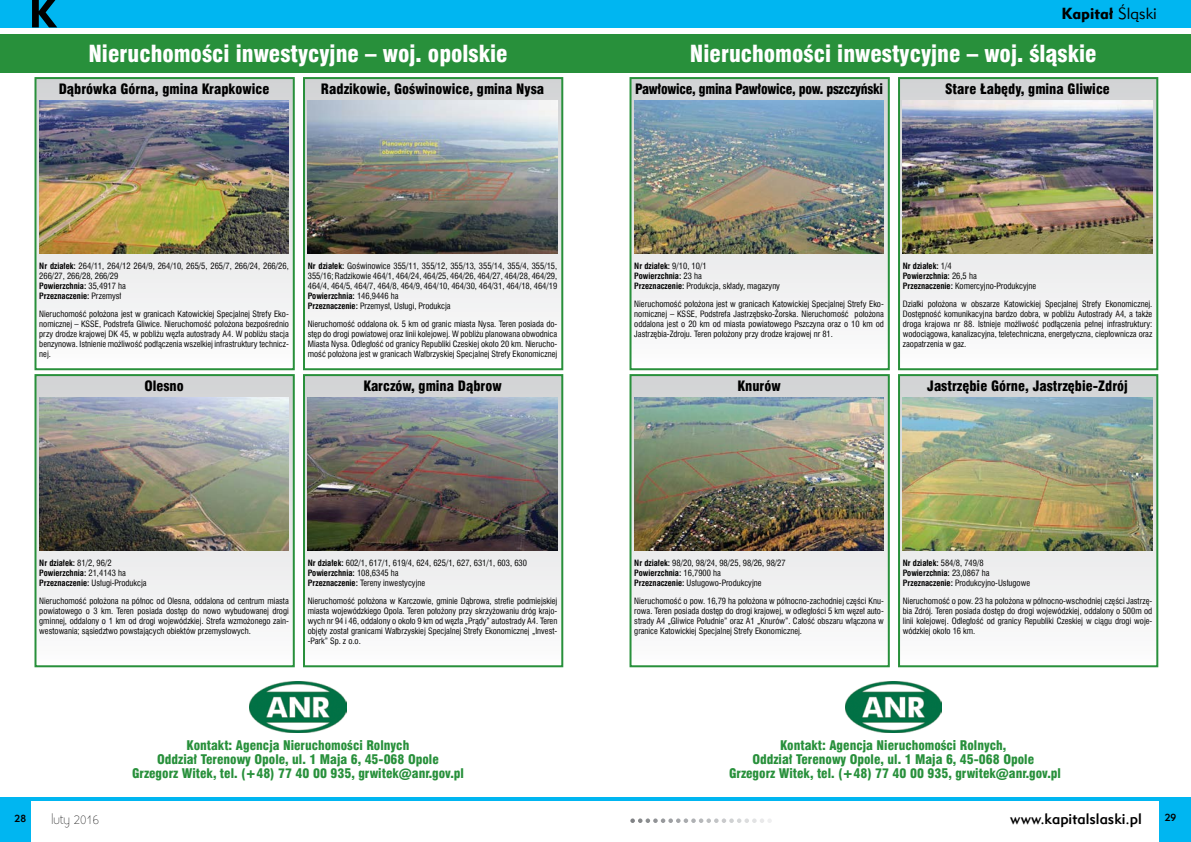
<style>
.page{position:relative;width:1191px;height:842px;background:#fff}
.page>*{position:absolute;margin:0;border:0;box-sizing:border-box;transform-origin:0 0}
.t1{font:23px "Swis 721 Blk Cn EU Normal";color:#fff}
.t2{font:16px "Geometric 415 Blk EU Normal";color:#000}
.t3{font:15px "Geometric 415 Md EU Normal";color:#000}
.t4{font:14px "Swis 721 Blk Cn EU Normal";color:#000}
.t5{font:14px "Swis 721 Blk Cn EU Normal";letter-spacing:-.02em;color:#000;scale:.96 1}
.t6{font:13px/14px "Swis 721 Blk Cn EU Normal";color:#28903b;text-align:center}
.t7{font:300 12px "Existence";color:#000}
.t8{font:10px "Geometric 415 Md EU Normal";color:#000}
.t9{font:8.5px/10px "Swis 721 Cn EU Normal";color:#000;text-align:justify}
.t10{font:8.5px/10px "Swis 721 Cn EU Bold";color:#000}
.s1{font-family:"Geometric 415 Lt EU Normal"}
.s2{font-family:"Swis 721 Cn EU Bold"}
.s3{font-family:"Swis 721 Cn EU Normal"}
</style>
<div class="page">
<div style="left:1159px;top:797px;width:32px;height:45px;background:#00b6f1"></div>
<div style="left:0;top:0;width:1191px;height:28px;background:#00b6f1"></div>
<div style="left:0;top:797px;width:31px;height:45px;background:#00b6f1"></div>
<svg style="left:32px;top:0;width:25px;height:27px"></svg>
<hr style="left:0;top:797px;width:1191px;height:3px;background:#00b6f1">
<svg style="left:630px;top:818px;width:142px;height:5px"></svg>
<div style="left:0;top:34px;width:595px;height:39px;background:#28903b"></div>
<div style="left:595px;top:34px;width:596px;height:39px;background:#28903b"></div>
<img style="left:250px;top:681px;width:96px;height:52px">
<img style="left:845px;top:681px;width:96px;height:52px">
<div style="left:35px;top:78px;width:259px;height:291px;background:linear-gradient(to bottom,#d1d3d4,#fcfcfc)"></div>
<div style="left:34px;top:77px;width:261px;height:293px;border:2px solid #28903b"></div>
<div style="left:630px;top:78px;width:258px;height:291px;background:linear-gradient(to bottom,#d1d3d4,#fcfcfc)"></div>
<div style="left:629px;top:77px;width:260px;height:293px;border:2px solid #28903b"></div>
<div style="left:304px;top:78px;width:258px;height:291px;background:linear-gradient(to bottom,#d1d3d4,#fcfcfc)"></div>
<div style="left:303px;top:77px;width:260px;height:293px;border:2px solid #28903b"></div>
<div style="left:899px;top:78px;width:258px;height:291px;background:linear-gradient(to bottom,#d1d3d4,#fcfcfc)"></div>
<div style="left:898px;top:77px;width:260px;height:293px;border:2px solid #28903b"></div>
<div style="left:35px;top:375px;width:259px;height:291px;background:linear-gradient(to bottom,#d1d3d4,#fcfcfc)"></div>
<div style="left:34px;top:374px;width:261px;height:293px;border:2px solid #28903b"></div>
<div style="left:630px;top:375px;width:258px;height:291px;background:linear-gradient(to bottom,#d1d3d4,#fcfcfc)"></div>
<div style="left:629px;top:374px;width:260px;height:293px;border:2px solid #28903b"></div>
<div style="left:304px;top:375px;width:258px;height:291px;background:linear-gradient(to bottom,#d1d3d4,#fcfcfc)"></div>
<div style="left:303px;top:374px;width:260px;height:293px;border:2px solid #28903b"></div>
<div style="left:899px;top:375px;width:258px;height:291px;background:linear-gradient(to bottom,#d1d3d4,#fcfcfc)"></div>
<div style="left:898px;top:374px;width:260px;height:293px;border:2px solid #28903b"></div>
<img style="left:39px;top:100px;width:250px;height:153px">
<img style="left:634px;top:100px;width:250px;height:153px">
<img style="left:308px;top:100px;width:249px;height:153px">
<img style="left:902px;top:100px;width:250px;height:153px">
<img style="left:39px;top:397px;width:250px;height:153px">
<img style="left:634px;top:397px;width:250px;height:153px">
<img style="left:308px;top:397px;width:249px;height:153px">
<img style="left:902px;top:397px;width:250px;height:153px">
<h2 class="t2" style="left:1061px;top:4px;width:97px">Kapitał <span class="s1">Śląski</span></h2>
<h1 class="t1" style="left:88px;top:39px;width:421px">Nieruchomości inwestycyjne – woj. opolskie</h1>
<h1 class="t1" style="left:690px;top:39px;width:408px">Nieruchomości inwestycyjne – woj. śląskie</h1>
<h3 class="t4" style="left:59px;top:80px;width:212px">Dąbrówka Górna, gmina Krapkowice</h3>
<h3 class="t4" style="left:321px;top:80px;width:225px">Radzikowie, Goświnowice, gmina Nysa</h3>
<h3 class="t5" style="left:635px;top:80px;width:260px">Pawłowice, gmina Pawłowice, pow. pszczyński</h3>
<h3 class="t4" style="left:945px;top:80px;width:166px">Stare Łabędy, gmina Gliwice</h3>
<p class="t9" style="left:39px;top:260px;width:251px"><span class="s2">Nr działek:</span> 264/11, 264/12 264/9, 264/10, 265/5, 265/7, 266/24, 266/26,<br>266/27, 266/28, 266/29</p>
<p class="t10" style="left:39px;top:281px;width:88px">Powierzchnia: <span class="s3">35,4917 ha<br></span>Przeznaczenie: <span class="s3">Przemysł</span></p>
<p class="t9" style="left:39px;top:309px;width:251px">Nieruchomość położona jest w granicach Katowickiej Specjalnej Strefy Eko&shy;nomicznej – KSSE, Podstrefa Gliwice. Nieruchomość położona bezpośrednio przy drodze krajowej DK 45, w pobliżu węzła autostrady A4. W pobliżu stacja benzynowa. Istnienie możliwość podłączenia wszelkiej infrastruktury technicz&shy;nej.</p>
<p class="t9" style="left:308px;top:260px;width:251px"><span class="s2">Nr działek:</span> Goświnowice 355/11, 355/12, 355/13, 355/14, 355/4, 355/15, 355/16; Radzikowie 464/1, 464/24, 464/25, 464/26, 464/27, 464/28, 464/29, 464/4, 464/5, 464/7, 464/8, 464/9, 464/10, 464/30, 464/31, 464/18, 464/19</p>
<p class="t10" style="left:308px;top:291px;width:92px">Powierzchnia: <span class="s3">146,9446 ha</span></p>
<p class="t9" style="left:308px;top:296px;width:251px;line-height:18.5px"><span class="s2">Przeznaczenie:</span> Przemysł, Usługi, Produkcja<br>Nieruchomość oddalona ok. 5 km od granic miasta Nysa. Teren posiada do-</p>
<p class="t9" style="left:308px;top:329px;width:251px">stęp do drogi powiatowej oraz linii kolejowej. W pobliżu planowana obwodnica Miasta Nysa. Odległość od granicy Republiki Czeskiej około 20 km. Nierucho&shy;mość położona jest w granicach Wałbrzyskiej Specjalnej Strefy Ekonomicznej</p>
<p class="t10" style="left:634px;top:261px;width:74px">Nr działek: <span class="s3">9/10, 10/1<br></span>Powierzchnia: <span class="s3">23 ha</span></p>
<p class="t9" style="left:634px;top:276px;width:251px;line-height:18.5px"><span class="s2">Przeznaczenie:</span> Produkcja, składy, magazyny<br>Nieruchomość położona jest w granicach Katowickiej Specjalnej Strefy Eko-</p>
<p class="t9" style="left:634px;top:309px;width:251px">nomicznej – KSSE, Podstrefa Jastrzębsko-Żorska. Nieruchomość położona oddalona jest o 20 km od miasta powiatowego Pszczyna oraz o 10 km od Jastrzębia-Zdroju. Teren położony przy drodze krajowej nr 81.</p>
<p class="t10" style="left:902px;top:261px;width:75px">Nr działek: <span class="s3">1/4<br></span>Powierzchnia: <span class="s3">26,5 ha</span></p>
<p class="t9" style="left:902px;top:276px;width:251px;line-height:18.5px"><span class="s2">Przeznaczenie:</span> Komercyjno-Produkcyjne<br>Działki położona w obszarze Katowickiej Specjalnej Strefy Ekonomicznej.</p>
<p class="t9" style="left:902px;top:309px;width:251px">Dostępność komunikacyjna bardzo dobra, w pobliżu Autostrady A4, a także droga krajowa nr 88. Istnieje możliwość podłączenia pełnej infrastruktury: wodociągowa, kanalizacyjna, teletechniczna, energetyczna, ciepłownicza oraz zaopatrzenia w gaz.</p>
<h3 class="t4" style="left:144px;top:377px;width:41px">Olesno</h3>
<h3 class="t4" style="left:363px;top:377px;width:140px">Karczów, gmina Dąbrow</h3>
<h3 class="t4" style="left:737px;top:377px;width:45px">Knurów</h3>
<h3 class="t4" style="left:927px;top:377px;width:202px">Jastrzębie Górne, Jastrzębie-Zdrój</h3>
<p class="t10" style="left:39px;top:558px;width:88px">Nr działek: <span class="s3">81/2, 96/2<br></span>Powierzchnia: <span class="s3">21,4143 ha</span></p>
<p class="t9" style="left:39px;top:573px;width:251px;line-height:18.5px"><span class="s2">Przeznaczenie:</span> Usługi-Produkcja<br>Nieruchomość położona na północ od Olesna, oddalona od centrum miasta</p>
<p class="t9" style="left:39px;top:606px;width:251px">powiatowego o 3 km. Teren posiada dostęp do nowo wybudowanej drogi gminnej, oddalony o 1 km od drogi wojewódzkiej. Strefa wzmożonego zain&shy;westowania; sąsiedztwo powstających obiektów przemysłowych.</p>
<p class="t9" style="left:308px;top:557px;width:221px"><span class="s2">Nr działek:</span> 602/1, 617/1, 619/4, 624, 625/1, 627, 631/1, 603, 630</p>
<p class="t10" style="left:308px;top:568px;width:92px">Powierzchnia: <span class="s3">108,6345 ha</span></p>
<p class="t9" style="left:308px;top:573px;width:251px;line-height:18.5px"><span class="s2">Przeznaczenie:</span> Tereny inwestycyjne<br>Nieruchomość położona w Karczowie, gminie Dąbrowa, strefie podmiejskiej</p>
<p class="t9" style="left:308px;top:606px;width:251px">miasta wojewódzkiego Opola. Teren położony przy skrzyżowaniu dróg krajo&shy;wych nr 94 i 46, oddalony o około 9 km od węzła „Prądy” autostrady A4. Teren objęty został granicami Wałbrzyskiej Specjalnej Strefy Ekonomicznej „Invest--Park” Sp. z o.o.</p>
<p class="t9" style="left:634px;top:557px;width:153px"><span class="s2">Nr działek:</span> 98/20, 98/24, 98/25, 98/26, 98/27</p>
<p class="t10" style="left:634px;top:568px;width:88px">Powierzchnia: <span class="s3">16,7900 ha</span></p>
<p class="t9" style="left:634px;top:573px;width:251px;line-height:18.5px"><span class="s2">Przeznaczenie:</span> Usługowo-Produkcyjne<br>Nieruchomość o pow. 16,79 ha położona w północno-zachodniej części Knu-</p>
<p class="t9" style="left:634px;top:606px;width:251px">rowa. Teren posiada dostęp do drogi krajowej, w odległości 5 km węzeł auto&shy;strady A4 „Gliwice Południe” oraz A1 „Knurów”. Całość obszaru włączona w granice Katowickiej Specjalnej Strefy Ekonomicznej.</p>
<p class="t9" style="left:902px;top:557px;width:82px"><span class="s2">Nr działek:</span> 584/8, 749/8</p>
<p class="t10" style="left:902px;top:568px;width:88px">Powierzchnia: <span class="s3">23,0867 ha</span></p>
<p class="t9" style="left:902px;top:573px;width:251px;line-height:18.5px"><span class="s2">Przeznaczenie:</span> Produkcyjno-Usługowe<br>Nieruchomość o pow. 23 ha położona w północno-wschodniej części Jastrzę-</p>
<p class="t9" style="left:902px;top:606px;width:251px">bia Zdrój. Teren posiada dostęp do drogi wojewódzkiej, oddalony o 500m od linii kolejowej. Odległość od granicy Republiki Czeskiej w ciągu drogi woje&shy;wódzkiej około 16 km.</p>
<h3 class="t6" style="left:132px;top:739px;width:333px">Kontakt: Agencja Nieruchomości Rolnych<br>Oddział Terenowy Opole, ul. 1 Maja 6, 45-068 Opole<br>Grzegorz Witek, tel. (+48) 77 40 00 935, grwitek@anr.gov.pl</h3>
<h3 class="t6" style="left:729px;top:739px;width:333px">Kontakt: Agencja Nieruchomości Rolnych,<br>Oddział Terenowy Opole, ul. 1 Maja 6, 45-068 Opole<br>Grzegorz Witek, tel. (+48) 77 40 00 935, grwitek@anr.gov.pl</h3>
<p class="t8" style="left:15px;top:812px;width:13px">28</p>
<h3 class="t7" style="left:52px;top:813px;width:49px">luty 2016</h3>
<h3 class="t3" style="left:1010px;top:809px;width:133px">www.kapitalslaski.pl</h3>
<p class="t8" style="left:1164px;top:811px;width:13px">29</p>
</div>
